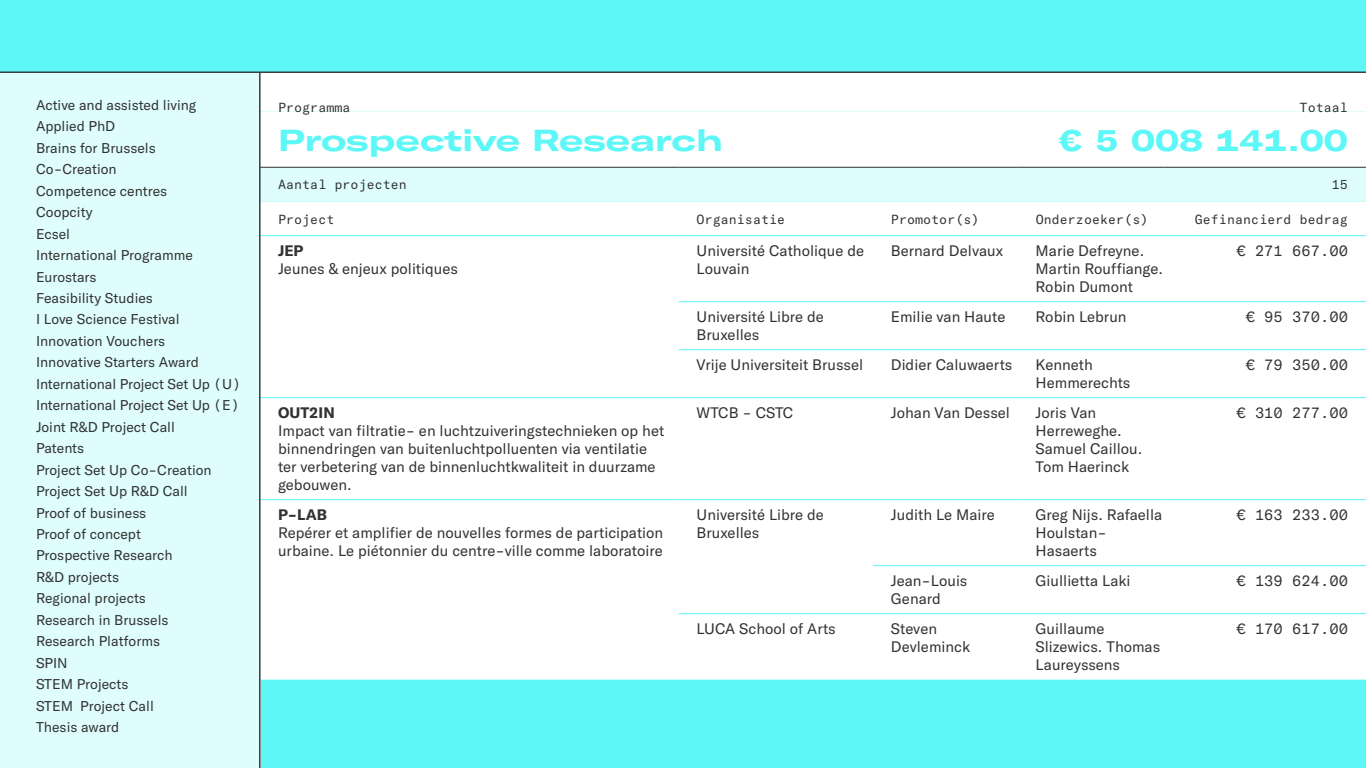
<style>
.page{position:relative;width:1366px;height:768px;background:#5df7f7}
.page>*{position:absolute;margin:0;border:0;box-sizing:border-box;transform-origin:0 0}
.t1{font:700 expanded 30px "GT America";color:#5df7f7}
.t2{font:15px/18px "GT America";color:#323232}
.t3{font:15px "GT America Mono";color:#323232}
.t4{font:700 15px "GT America";color:#323232}
.t5{font:14px/21.4px "GT America";color:#323232}
.t6{font:13px "GT America Mono";color:#323232}
</style>
<div class="page">
<div style="left:0;top:72px;width:260px;height:696px;background:#dffdfd"></div>
<div style="left:261px;top:73px;width:1105px;height:39px;background:#fff"></div>
<div style="left:261px;top:112px;width:1105px;height:568px;background:#fff"></div>
<div style="left:261px;top:168px;width:1105px;height:33px;background:#dffdfd"></div>
<hr style="left:679px;top:301px;width:194px;height:1px;background:#5df7f7">
<hr style="left:873px;top:301px;width:145px;height:1px;background:#5df7f7">
<hr style="left:1018px;top:301px;width:146px;height:1px;background:#5df7f7">
<hr style="left:1164px;top:301px;width:202px;height:1px;background:#5df7f7">
<hr style="left:679px;top:349px;width:194px;height:1px;background:#5df7f7">
<hr style="left:873px;top:349px;width:145px;height:1px;background:#5df7f7">
<hr style="left:1018px;top:349px;width:146px;height:1px;background:#5df7f7">
<hr style="left:1164px;top:349px;width:202px;height:1px;background:#5df7f7">
<hr style="left:679px;top:397px;width:194px;height:1px;background:#5df7f7">
<hr style="left:873px;top:397px;width:145px;height:1px;background:#5df7f7">
<hr style="left:1018px;top:397px;width:146px;height:1px;background:#5df7f7">
<hr style="left:1164px;top:397px;width:202px;height:1px;background:#5df7f7">
<hr style="left:873px;top:499px;width:145px;height:1px;background:#5df7f7">
<hr style="left:1018px;top:499px;width:146px;height:1px;background:#5df7f7">
<hr style="left:1164px;top:499px;width:202px;height:1px;background:#5df7f7">
<hr style="left:873px;top:565px;width:145px;height:1px;background:#5df7f7">
<hr style="left:1018px;top:565px;width:146px;height:1px;background:#5df7f7">
<hr style="left:873px;top:613px;width:145px;height:1px;background:#5df7f7">
<hr style="left:1018px;top:613px;width:146px;height:1px;background:#5df7f7">
<hr style="left:1164px;top:613px;width:202px;height:1px;background:#5df7f7">
<hr style="left:260px;top:235px;width:419px;height:1px;background:#5df7f7">
<hr style="left:679px;top:235px;width:194px;height:1px;background:#5df7f7">
<hr style="left:873px;top:235px;width:145px;height:1px;background:#5df7f7">
<hr style="left:1018px;top:235px;width:146px;height:1px;background:#5df7f7">
<hr style="left:1164px;top:235px;width:202px;height:1px;background:#5df7f7">
<hr style="left:260px;top:397px;width:419px;height:1px;background:#5df7f7">
<hr style="left:1164px;top:565px;width:202px;height:1px;background:#5df7f7">
<hr style="left:260px;top:499px;width:419px;height:1px;background:#5df7f7">
<hr style="left:679px;top:499px;width:194px;height:1px;background:#5df7f7">
<hr style="left:679px;top:613px;width:194px;height:1px;background:#5df7f7">
<hr style="left:1018px;top:167px;width:146px;height:1px;background:#323232">
<hr style="left:1164px;top:167px;width:202px;height:1px;background:#323232">
<hr style="left:260px;top:167px;width:419px;height:1px;background:#323232">
<hr style="left:679px;top:167px;width:194px;height:1px;background:#323232">
<hr style="left:873px;top:167px;width:145px;height:1px;background:#323232">
<hr style="left:0;top:72px;width:1366px;height:1px;background:#323232">
<hr style="left:260px;top:72px;width:1px;height:696px;background:#323232">
<p class="t5" style="left:36px;top:94px;width:206px">Active and assisted living<br>Applied PhD<br>Brains for Brussels<br>Co-Creation<br>Competence centres<br>Coopcity<br>Ecsel<br>International Programme<br>Eurostars<br>Feasibility Studies<br>I Love Science Festival<br>Innovation Vouchers<br>Innovative Starters Award<br>International Project Set Up (U)<br>International Project Set Up (E)<br>Joint R&amp;D Project Call<br>Patents<br>Project Set Up Co-Creation<br>Project Set Up R&amp;D Call<br>Proof of business<br>Proof of concept<br>Prospective Research<br>R&amp;D projects<br>Regional projects<br>Research in Brussels<br>Research Platforms<br>SPIN<br>STEM Projects<br>STEM Project Call<br>Thesis award</p>
<p class="t6" style="left:278px;top:100px;width:74px">Programma</p>
<p class="t6" style="left:1300px;top:100px;width:50px">Totaal</p>
<h1 class="t1" style="left:278px;top:122px;width:446px">Prospective Research</h1>
<h1 class="t1" style="left:1058px;top:122px;width:291px">€ 5 008 141.00</h1>
<p class="t6" style="left:278px;top:178px;width:130px">Aantal projecten</p>
<p class="t6" style="left:1332px;top:178px;width:18px">15</p>
<p class="t6" style="left:278px;top:212px;width:58px">Project</p>
<p class="t6" style="left:697px;top:212px;width:90px">Organisatie</p>
<p class="t6" style="left:891px;top:212px;width:90px">Promotor(s)</p>
<p class="t6" style="left:1036px;top:212px;width:114px">Onderzoeker(s)</p>
<p class="t6" style="left:1195px;top:212px;width:155px">Gefinancierd bedrag</p>
<p class="t4" style="left:278px;top:241px;width:27px">JEP</p>
<p class="t2" style="left:278px;top:259px;width:181px">Jeunes &amp; enjeux politiques</p>
<p class="t2" style="left:697px;top:241px;width:169px">Université Catholique de<br>Louvain</p>
<p class="t2" style="left:891px;top:241px;width:114px">Bernard Delvaux</p>
<p class="t2" style="left:1036px;top:241px;width:129px">Marie Defreyne.<br>Martin Rouffiange.<br>Robin Dumont</p>
<p class="t3" style="left:1236px;top:242px;width:113px">€ 271 667.00</p>
<p class="t2" style="left:697px;top:307px;width:129px">Université Libre de<br>Bruxelles</p>
<p class="t2" style="left:891px;top:307px;width:116px">Emilie van Haute</p>
<p class="t2" style="left:1036px;top:307px;width:92px">Robin Lebrun</p>
<p class="t3" style="left:1246px;top:308px;width:104px">€ 95 370.00</p>
<p class="t2" style="left:697px;top:355px;width:168px">Vrije Universiteit Brussel</p>
<p class="t2" style="left:891px;top:355px;width:123px">Didier Caluwaerts</p>
<p class="t2" style="left:1036px;top:355px;width:96px">Kenneth<br>Hemmerechts</p>
<p class="t3" style="left:1246px;top:356px;width:104px">€ 79 350.00</p>
<p class="t4" style="left:278px;top:403px;width:58px">OUT2IN</p>
<p class="t2" style="left:278px;top:421px;width:388px">Impact van filtratie- en luchtzuiveringstechnieken op het binnendringen van buitenluchtpolluenten via ventilatie ter verbetering van de binnenluchtkwaliteit in duurzame gebouwen.</p>
<p class="t2" style="left:697px;top:403px;width:98px">WTCB - CSTC</p>
<p class="t2" style="left:891px;top:403px;width:121px">Johan Van Dessel</p>
<p class="t2" style="left:1036px;top:403px;width:108px">Joris Van<br>Herreweghe.<br>Samuel Caillou.<br>Tom Haerinck</p>
<p class="t3" style="left:1236px;top:404px;width:113px">€ 310 277.00</p>
<p class="t2" style="left:697px;top:505px;width:129px">Université Libre de<br>Bruxelles</p>
<p class="t2" style="left:891px;top:505px;width:105px">Judith Le Maire</p>
<p class="t2" style="left:1036px;top:505px;width:128px">Greg Nijs. Rafaella<br>Houlstan-<br>Hasaerts</p>
<p class="t3" style="left:1236px;top:506px;width:113px">€ 163 233.00</p>
<p class="t2" style="left:891px;top:571px;width:78px">Jean-Louis<br>Genard</p>
<p class="t2" style="left:1036px;top:571px;width:96px">Giullietta Laki</p>
<p class="t3" style="left:1236px;top:572px;width:113px">€ 139 624.00</p>
<p class="t2" style="left:697px;top:619px;width:141px">LUCA School of Arts</p>
<p class="t2" style="left:891px;top:619px;width:81px">Steven<br>Devleminck</p>
<p class="t2" style="left:1036px;top:619px;width:126px">Guillaume<br>Slizewics. Thomas<br>Laureyssens</p>
<p class="t3" style="left:1236px;top:620px;width:113px">€ 170 617.00</p>
<p class="t4" style="left:278px;top:505px;width:50px">P-LAB</p>
<p class="t2" style="left:278px;top:523px;width:387px">Repérer et amplifier de nouvelles formes de participation urbaine. Le piétonnier du centre-ville comme laboratoire</p>
</div>
